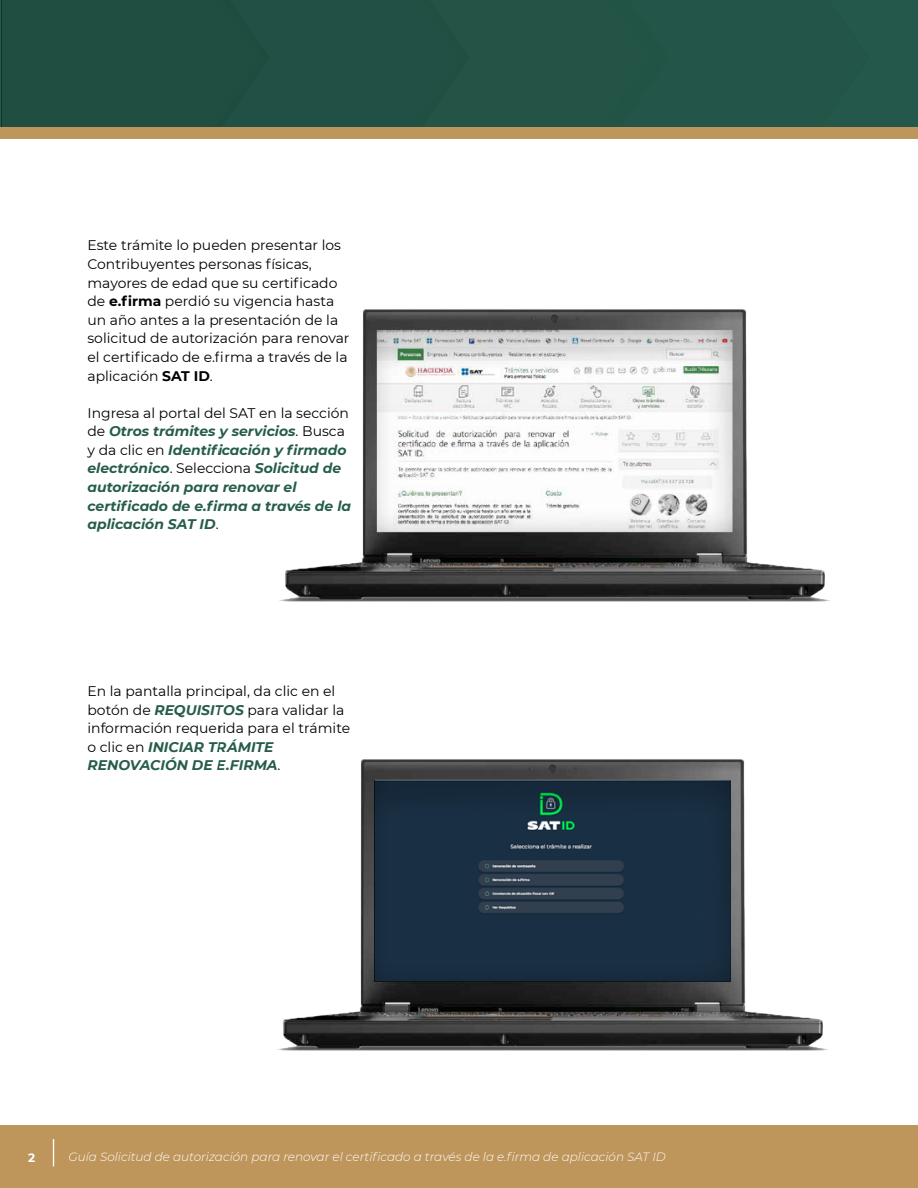
<style>
.page{position:relative;width:918px;height:1188px;background:#fff}
.page>*{position:absolute;margin:0;border:0;box-sizing:border-box;transform-origin:0 0}
.t1{font:13.95px/18.6px "Montserrat";color:#000}
.t2{font:italic 700 13.95px/18.6px "Montserrat";color:#265c4d}
.t3{font:italic 300 12px "Montserrat";color:#fff}
.t4{font:700 12px "Montserrat";color:#fff}
.s1{font-weight:700}
.s2{font-weight:400;font-style:normal;color:#000}
.s3{font-weight:700;font-style:italic;color:#265c4d}
</style>
<div class="page">
<div style="left:2px;top:0;width:916px;height:127px;background:#225446"></div>
<div style="left:0;top:127px;width:918px;height:12px;background:#be955b"></div>
<div style="left:0;top:1125px;width:918px;height:63px;background:#be955b"></div>
<svg style="left:53px;top:1139px;width:1px;height:27px"></svg>
<img style="left:277px;top:759px;width:551px;height:292px">
<img style="left:375px;top:779px;width:355px;height:203px">
<img style="left:279px;top:309px;width:551px;height:293px">
<img style="left:377px;top:329px;width:356px;height:202px">
<p class="t1" style="left:87px;top:236px;width:264px">Este trámite lo pueden presentar los Contribuyentes personas físicas, mayores de edad que su certificado de <span class="s1">e.firma</span> perdió su vigencia hasta un año antes a la presentación de la solicitud de autorización para renovar el certificado de e.firma a través de la aplicación <span class="s1">SAT ID</span>.</p>
<p class="t2" style="left:87px;top:403px;width:265px"><span class="s2">Ingresa al portal del SAT en la sección de</span> Otros trámites y servicios<span class="s2">. Busca y da clic en</span> Identificación y firmado electrónico<span class="s2">. Selecciona</span> Solicitud de autorización para renovar el certificado de e.firma a través de la aplicación SAT ID<span class="s2">.</span></p>
<p class="t1" style="left:87px;top:681px;width:264px">En la pantalla principal, da clic en el botón de <span class="s3">REQUISITOS</span> para validar la información requerida para el trámite o clic en <span class="s3">INICIAR TRÁMITE<br>RENOVACIÓN DE E.FIRMA</span>.</p>
<p class="t4" style="left:28px;top:1149px;width:9px">2</p>
<p class="t3" style="left:68px;top:1148px;width:599px">Guía Solicitud de autorización para renovar el certificado a través de la e.firma de aplicación SAT ID</p>
</div>
